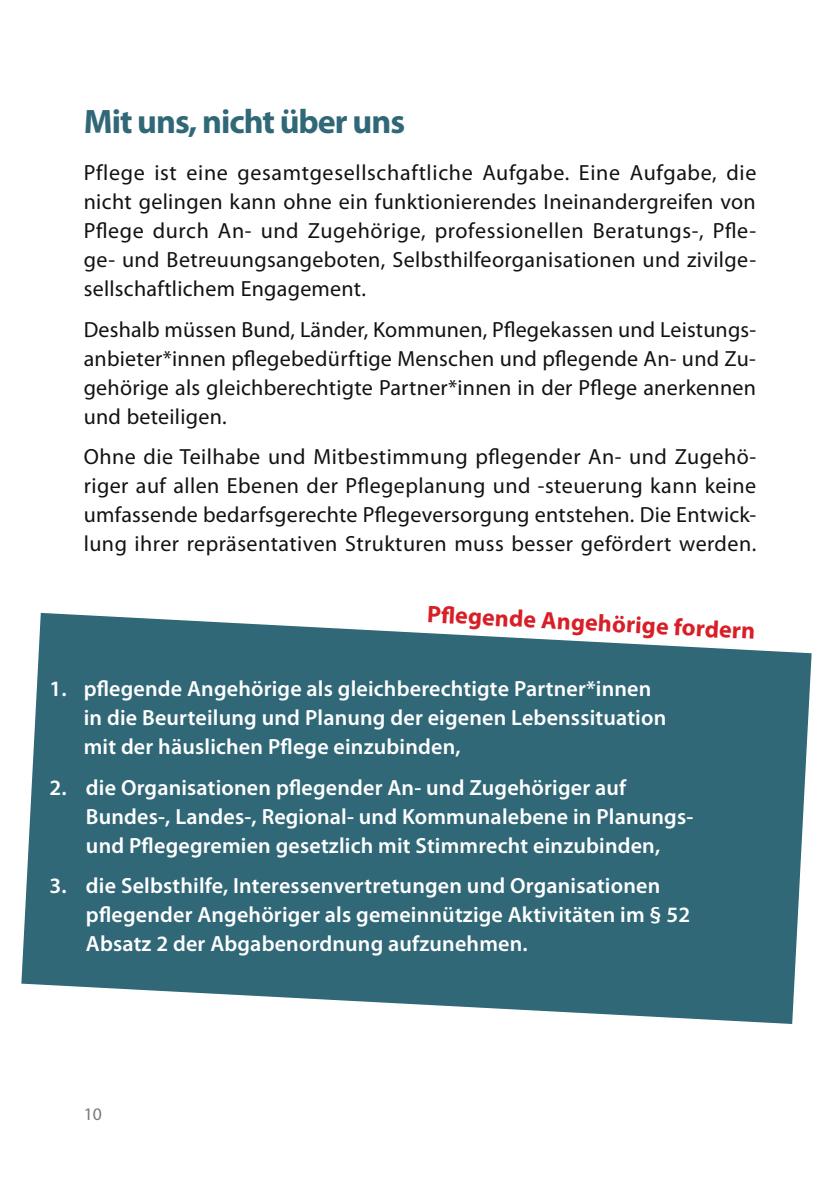
<style>
.page{position:relative;width:840px;height:1191px;background:#fff}
.page>*{position:absolute;margin:0;border:0;box-sizing:border-box;transform-origin:0 0}
.t1{font:700 34px "Myriad Pro";letter-spacing:-.03em;color:#306877}
.t2{font:700 24px "Myriad Pro";color:#d81f27}
.t3{font:22px/29px "Myriad Pro";letter-spacing:.01em;color:#121212;text-align:justify}
.t4{font:600 22px/29px "Myriad Pro";letter-spacing:.01em;color:#fff}
.t5{font:17.8px "Myriad Pro";color:#77797e}
</style>
<div class="page">
<svg style="left:21px;top:613px;width:790px;height:411px;background:#487987"></svg>
<h1 class="t1" style="left:84px;top:103px;width:323px">Mit uns, nicht über uns</h1>
<p class="t3" style="left:84px;top:158px;width:673px">Pflege ist eine gesamtgesellschaftliche Aufgabe. Eine Aufgabe, die nicht gelingen kann ohne ein funktionierendes Ineinandergreifen von Pflege durch An- und Zugehörige, professionellen Beratungs-, Pfle&shy;ge- und Betreuungsangeboten, Selbsthilfeorganisationen und zivilge&shy;sellschaftlichem Engagement.</p>
<p class="t3" style="left:84px;top:315px;width:673px">Deshalb müssen Bund, Länder, Kommunen, Pflegekassen und Leistungs&shy;anbieter*innen pflegebedürftige Menschen und pflegende An- und Zu&shy;gehörige als gleichberechtigte Partner*innen in der Pflege anerkennen und beteiligen.</p>
<p class="t3" style="left:84px;top:443px;width:673px">Ohne die Teilhabe und Mitbestimmung pflegender An- und Zugehö&shy;riger auf allen Ebenen der Pflegeplanung und -steuerung kann keine umfassende bedarfsgerechte Pflegeversorgung entstehen. Die Entwick&shy;lung ihrer repräsentativen Strukturen muss besser gefördert werden.</p>
<p class="t2" style="left:427px;top:600px;width:330px;rotate:3deg">Pfl egende Angehörige fordern</p>
<p class="t4" style="left:84px;top:674px;width:583px;text-indent:-34px">1. pflegende Angehörige als gleichberechtigte Partner*innen in die Beurteilung und Planung der eigenen Lebenssituation mit der häuslichen Pflege einzubinden,</p>
<p class="t4" style="left:86px;top:773px;width:608px;text-indent:-36px">2. die Organisationen pflegender An- und Zugehöriger auf<br>Bundes-, Landes-, Regional- und Kommunalebene in Planungs&shy;und Pflegegremien gesetzlich mit Stimmrecht einzubinden,</p>
<p class="t4" style="left:86px;top:872px;width:605px;text-indent:-36px">3. die Selbsthilfe, Interessenvertretungen und Organisationen pflegender Angehöriger als gemeinnützige Aktivitäten im § 52<br>Absatz 2 der Abgabenordnung aufzunehmen.</p>
<p class="t5" style="left:84px;top:1104px;width:20px">10</p>
</div>
